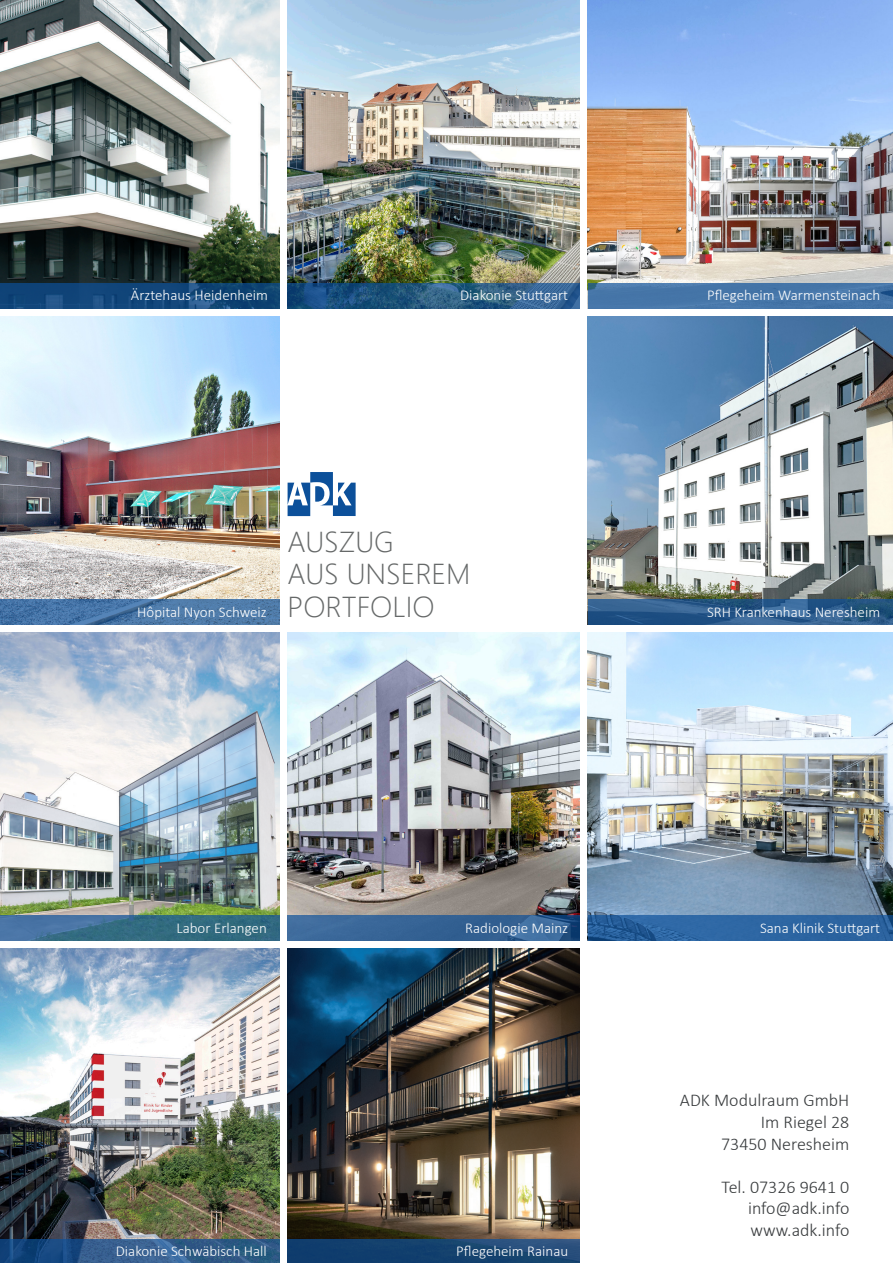
<style>
.page{position:relative;width:893px;height:1263px;background:#fff}
.page>*{position:absolute;margin:0;border:0;box-sizing:border-box;transform-origin:0 0}
.t1{font:27px "Microsoft Ya Hei UI Light";color:#666969}
.t2{font:300 18px/21.6px "Calibri";color:#383b3d;text-align:right}
.t3{font:300 15px "Calibri";color:#fff}
</style>
<div class="page">
<img style="left:0;top:0;width:280px;height:283px">
<img style="left:288px;top:0;width:292px;height:283px">
<img style="left:0;top:316px;width:280px;height:283px">
<img style="left:288px;top:632px;width:292px;height:283px">
<img style="left:0;top:632px;width:280px;height:283px">
<img style="left:0;top:949px;width:280px;height:290px">
<img style="left:288px;top:949px;width:292px;height:290px">
<img style="left:588px;top:0;width:305px;height:283px">
<img style="left:588px;top:632px;width:305px;height:283px">
<img style="left:588px;top:316px;width:305px;height:283px">
<svg style="left:288px;top:472px;width:68px;height:44px"></svg>
<div style="left:588px;top:283px;width:305px;height:25px;background:#4575a8"></div>
<svg style="left:588px;top:599px;width:305px;height:26px;background:#2b5b8a"></svg>
<svg style="left:588px;top:915px;width:305px;height:26px;background:#2b639f"></svg>
<svg style="left:0;top:283px;width:280px;height:25px;background:#124679"></svg>
<svg style="left:0;top:599px;width:280px;height:26px;background:#4976a6"></svg>
<svg style="left:0;top:915px;width:280px;height:26px;background:#386d8b"></svg>
<svg style="left:0;top:1239px;width:280px;height:24px;background:#2a5787"></svg>
<svg style="left:288px;top:283px;width:292px;height:25px;background:#265984"></svg>
<svg style="left:288px;top:915px;width:292px;height:26px;background:#366395"></svg>
<svg style="left:288px;top:1239px;width:292px;height:24px;background:#174371"></svg>
<p class="t3" style="left:131px;top:286px;width:138px">Ärztehaus Heidenheim</p>
<p class="t3" style="left:460px;top:286px;width:110px">Diakonie Stuttgart</p>
<p class="t3" style="left:137px;top:603px;width:131px">Hôpital Nyon Schweiz</p>
<p class="t1" style="left:288px;top:524px;width:108px">AUSZUG</p>
<p class="t1" style="left:288px;top:557px;width:184px">AUS UNSEREM</p>
<p class="t1" style="left:288px;top:589px;width:149px">PORTFOLIO</p>
<p class="t3" style="left:707px;top:286px;width:175px">Pflegeheim Warmensteinach</p>
<p class="t3" style="left:707px;top:603px;width:175px">SRH Krankenhaus Neresheim</p>
<p class="t3" style="left:176px;top:919px;width:92px">Labor Erlangen</p>
<p class="t3" style="left:116px;top:1241px;width:152px">Diakonie Schwäbisch Hall</p>
<p class="t3" style="left:465px;top:919px;width:105px">Radiologie Mainz</p>
<p class="t3" style="left:456px;top:1241px;width:113px">Pflegeheim Rainau</p>
<p class="t3" style="left:760px;top:919px;width:122px">Sana Klinik Stuttgart</p>
<p class="t2" style="left:680px;top:1089px;width:171px">ADK Modulraum GmbH</p>
<p class="t2" style="left:721px;top:1111px;width:130px">Im Riegel 28<br>73450 Neresheim</p>
<p class="t2" style="left:722px;top:1176px;width:129px">Tel. 07326 9641 0</p>
<p class="t2" style="left:748px;top:1197px;width:103px">info@adk.info</p>
<p class="t2" style="left:751px;top:1219px;width:100px">www.adk.info</p>
</div>
